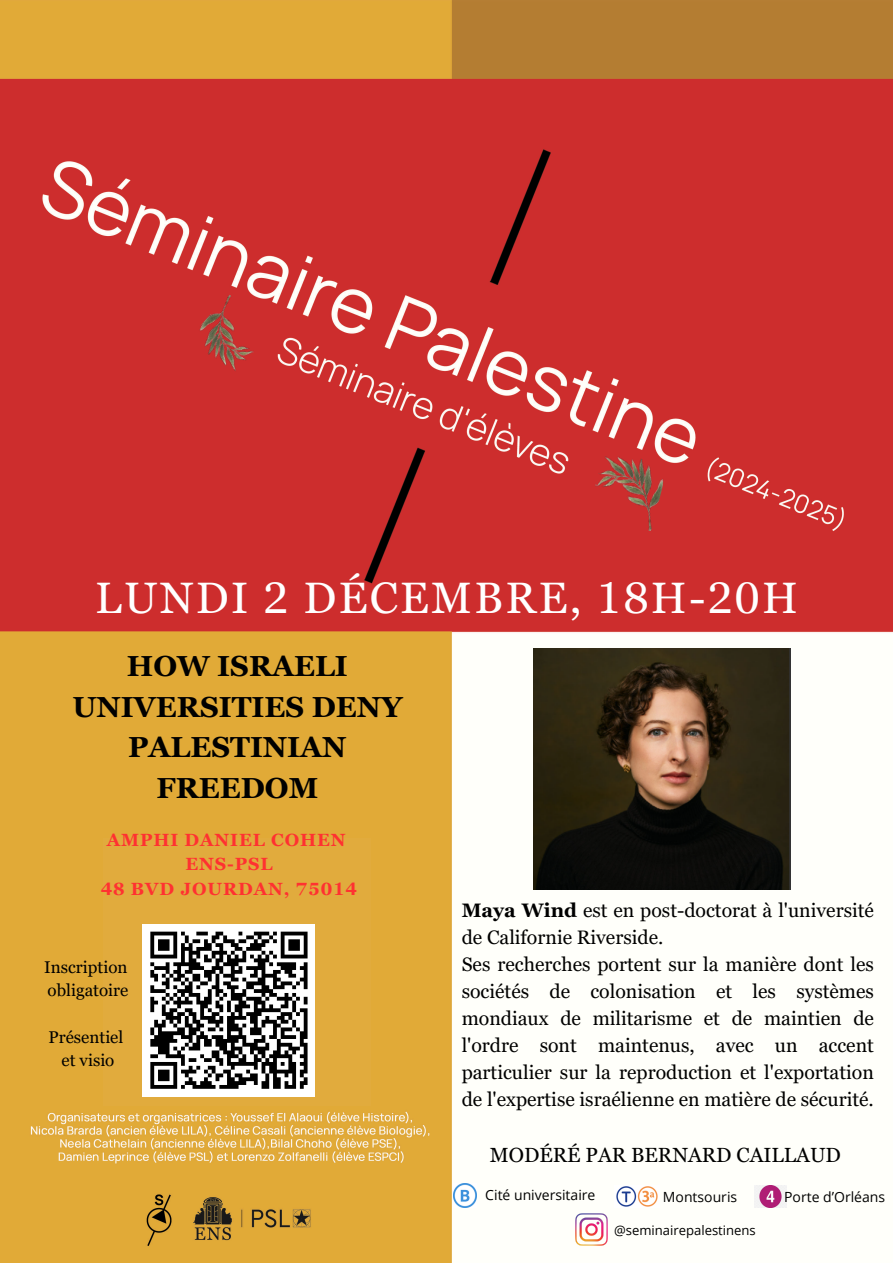
<style>
.page{position:relative;width:893px;height:1263px;background:#fff}
.page>*{position:absolute;margin:0;border:0;box-sizing:border-box;transform-origin:0 0}
.t1{font:44.03px "Georgia Pro";letter-spacing:.055em;color:#fff}
.t2{font:700 29.03px/40.5px "Georgia Pro";color:#000;text-align:center}
.t3{font:20.48px "Georgia Pro";color:#000}
.t4{font:19.5px/27px "Georgia Pro";color:#000}
.t5{font:700 17.62px/24.2px "Georgia Pro";letter-spacing:.055em;color:#ff3131;text-align:center}
.t6{font:16.95px/23.3px "Georgia Pro";color:#000}
.t7{font:14.02px "Open Sans";color:#000}
.t8{font:13.05px "Open Sans";color:#000}
.s1{font-weight:700}
</style>
<div class="page">
<img style="left:0;top:0;width:893px;height:1263px">
<div style="left:103px;top:838px;width:268px;height:268px;background:#e1ab3d"></div>
<div style="left:143px;top:924px;width:172px;height:172px;background:#fff"></div>
<svg style="left:150px;top:931px;width:158px;height:158px"></svg>
<img style="left:453px;top:1184px;width:24px;height:23px">
<img style="left:615px;top:1186px;width:44px;height:21px">
<img style="left:754px;top:1185px;width:32px;height:22px">
<img style="left:570px;top:1209px;width:42px;height:42px">
<img style="left:190px;top:294px;width:82px;height:82px">
<img style="left:587px;top:449px;width:81px;height:82px">
<img style="left:533px;top:649px;width:257px;height:241px">
<p class="t1" style="left:95px;top:572px;width:704px">LUNDI 2 DÉCEMBRE, 18H-20H</p>
<p class="t2" style="left:72px;top:646px;width:331px">HOW ISRAELI<br>UNIVERSITIES DENY<br>PALESTINIAN<br>FREEDOM</p>
<p class="t5" style="left:101px;top:828px;width:258px">AMPHI DANIEL COHEN<br>ENS-PSL<br>48 BVD JOURDAN, 75014</p>
<p class="t6" style="left:44px;top:955px;width:85px">Inscription obligatoire</p>
<p class="t6" style="left:48px;top:1025px;width:76px;text-align:center">Présentiel et visio</p>
<p class="t4" style="left:462px;top:897px;width:414px"><span class="s1">Maya Wind</span> est en post-doctorat à l'université de Californie Riverside.<br>Ses recherches portent sur la manière dont les sociétés de colonisation et les systèmes mondiaux de militarisme et de maintien de l'ordre sont maintenus, avec un accent particulier sur la reproduction et l'exportation de l'expertise israélienne en matière de sécurité.</p>
<p class="t3" style="left:490px;top:1143px;width:352px">MODÉRÉ PAR BERNARD CAILLAUD</p>
<h2 class="t7" style="left:485px;top:1185px;width:112px">Cité universitaire</h2>
<h5 class="t7" style="left:663px;top:1187px;width:76px">Montsouris</h5>
<p class="t7" style="left:784px;top:1187px;width:103px">Porte d’Orléans</p>
<h6 class="t8" style="left:614px;top:1221px;width:143px">@seminairepalestinens</h6>
</div>
